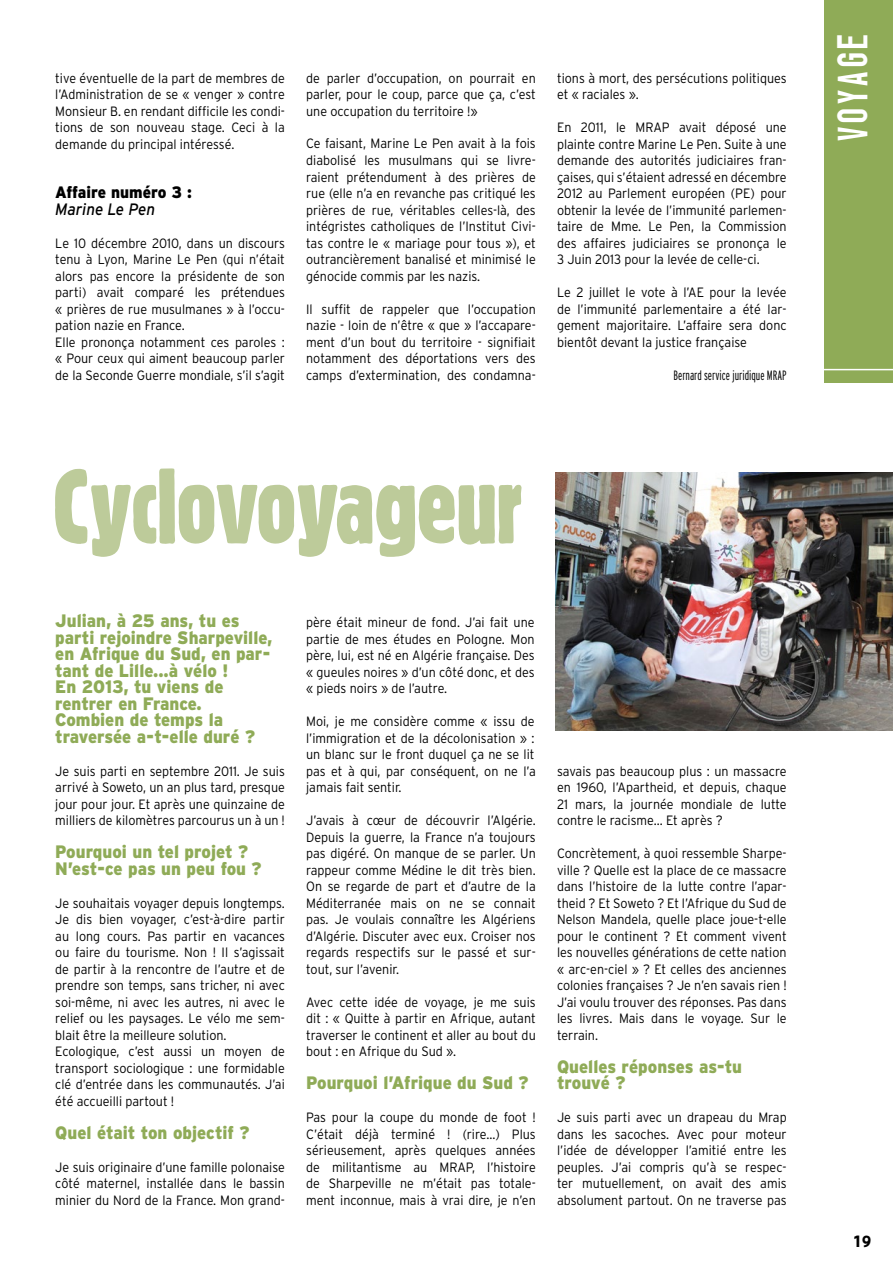
<style>
.page{position:relative;width:893px;height:1263px;background:#fff}
.page>*{position:absolute;margin:0;border:0;box-sizing:border-box;transform-origin:0 0}
.t1{font:102.75px "Block";letter-spacing:.01em;color:#bdcb9a}
.t2{font:700 42px "z Prozak";letter-spacing:.1em;color:#fff}
.t3{font:900 18px/16.5px "Interstate";color:#8fab57;scale:.93 1}
.t4{font:900 16.5px "Interstate";color:#000;scale:.93 1}
.t5{font:italic 16.5px "Interstate";color:#000;scale:.93 1}
.t6{font:700 15px "TT Envy";color:#000}
.t7{font:300 13.5px/16.5px "Interstate";color:#000;text-align:justify;scale:.93 1}
.t8{font:300 extra-condensed 13.5px "Interstate";color:#000}
</style>
<div class="page">
<div style="left:825px;top:0;width:68px;height:383px;background:#8fab57"></div>
<hr style="left:823px;top:369px;width:70px;height:1px;background:#fff">
<img style="left:556px;top:472px;width:337px;height:258px">
<p class="t7" style="left:55px;top:69px;width:248px">tive éventuelle de la part de membres de l’Administration de se « venger » contre Monsieur B. en rendant difficile les condi&shy;tions de son nouveau stage. Ceci à la demande du principal intéressé.</p>
<p class="t4" style="left:55px;top:183px;width:148px">Affaire numéro 3 :</p>
<p class="t5" style="left:55px;top:199px;width:109px">Marine Le Pen</p>
<p class="t7" style="left:55px;top:234px;width:248px;text-align:left">Le 10 décembre 2010, dans un discours tenu à Lyon, Marine Le Pen (qui n’était alors pas encore la présidente de son parti) avait comparé les prétendues « prières de rue musulmanes » à l’occu&shy;pation nazie en France.<br>Elle prononça notamment ces paroles : « Pour ceux qui aiment beaucoup parler de la Seconde Guerre mondiale, s’il s’agit</p>
<p class="t7" style="left:306px;top:69px;width:248px">de parler d’occupation, on pourrait en parler, pour le coup, parce que ça, c’est une occupation du territoire !»</p>
<p class="t7" style="left:306px;top:135px;width:248px">Ce faisant, Marine Le Pen avait à la fois diabolisé les musulmans qui se livre&shy;raient prétendument à des prières de rue (elle n’a en revanche pas critiqué les prières de rue, véritables celles-là, des intégristes catholiques de l’Institut Civi&shy;tas contre le « mariage pour tous »), et outrancièrement banalisé et minimisé le génocide commis par les nazis.</p>
<p class="t7" style="left:306px;top:300px;width:248px">Il suffit de rappeler que l’occupation nazie - loin de n’être « que » l’accapare&shy;ment d’un bout du territoire - signifiait notamment des déportations vers des camps d’extermination, des condamna-</p>
<p class="t7" style="left:557px;top:69px;width:248px">tions à mort, des persécutions politiques et « raciales ».</p>
<p class="t7" style="left:557px;top:119px;width:248px">En 2011, le MRAP avait déposé une plainte contre Marine Le Pen. Suite à une demande des autorités judiciaires fran&shy;çaises, qui s’étaient adressé en décembre 2012 au Parlement européen (PE) pour obtenir la levée de l’immunité parlemen&shy;taire de Mme. Le Pen, la Commission des affaires judiciaires se prononça le 3 Juin 2013 pour la levée de celle-ci.</p>
<p class="t7" style="left:557px;top:284px;width:248px">Le 2 juillet le vote à l’AE pour la levée de l’immunité parlementaire a été lar&shy;gement majoritaire. L’affaire sera donc bientôt devant la justice française</p>
<p class="t8" style="left:673px;top:367px;width:115px">Bernard service juridique MRAP</p>
<h1 class="t1" style="left:55px;top:454px;width:471px">Cyclovoyageur</h1>
<h3 class="t3" style="left:55px;top:612px;width:235px">Julian, à 25 ans, tu es parti rejoindre Sharpeville, en Afrique du Sud, en par&shy;tant de Lille...à vélo !<br>En 2013, tu viens de rentrer en France.<br>Combien de temps la traversée a-t-elle duré ?</h3>
<p class="t7" style="left:55px;top:762px;width:248px">Je suis parti en septembre 2011. Je suis arrivé à Soweto, un an plus tard, presque jour pour jour. Et après une quinzaine de milliers de kilomètres parcourus un à un !</p>
<h3 class="t3" style="left:55px;top:843px;width:223px">Pourquoi un tel projet ?<br>N’est-ce pas un peu fou ?</h3>
<p class="t7" style="left:55px;top:894px;width:248px;text-align:left">Je souhaitais voyager depuis longtemps.<br>Je dis bien voyager, c’est-à-dire partir au long cours. Pas partir en vacances ou faire du tourisme. Non ! Il s’agissait de partir à la rencontre de l’autre et de prendre son temps, sans tricher, ni avec soi-même, ni avec les autres, ni avec le relief ou les paysages. Le vélo me sem&shy;blait être la meilleure solution.<br>Ecologique, c’est aussi un moyen de transport sociologique : une formidable clé d’entrée dans les communautés. J’ai été accueilli partout !</p>
<h3 class="t3" style="left:55px;top:1124px;width:210px">Quel était ton objectif ?</h3>
<p class="t7" style="left:55px;top:1158px;width:248px">Je suis originaire d’une famille polonaise côté maternel, installée dans le bassin minier du Nord de la France. Mon grand-</p>
<p class="t7" style="left:306px;top:614px;width:247px">père était mineur de fond. J’ai fait une partie de mes études en Pologne. Mon père, lui, est né en Algérie française. Des « gueules noires » d’un côté donc, et des « pieds noirs » de l’autre.</p>
<p class="t7" style="left:306px;top:713px;width:248px">Moi, je me considère comme « issu de l’immigration et de la décolonisation » : un blanc sur le front duquel ça ne se lit pas et à qui, par conséquent, on ne l’a jamais fait sentir.</p>
<p class="t7" style="left:306px;top:812px;width:248px">J’avais à cœur de découvrir l’Algérie.<br>Depuis la guerre, la France n’a toujours pas digéré. On manque de se parler. Un rappeur comme Médine le dit très bien.<br>On se regarde de part et d’autre de la Méditerranée mais on ne se connait pas. Je voulais connaître les Algériens d’Algérie. Discuter avec eux. Croiser nos regards respectifs sur le passé et sur&shy;tout, sur l’avenir.</p>
<p class="t7" style="left:306px;top:993px;width:248px">Avec cette idée de voyage, je me suis dit : « Quitte à partir en Afrique, autant traverser le continent et aller au bout du bout : en Afrique du Sud ».</p>
<h3 class="t3" style="left:306px;top:1074px;width:241px">Pourquoi l’Afrique du Sud ?</h3>
<p class="t7" style="left:306px;top:1109px;width:248px">Pas pour la coupe du monde de foot !<br>C’était déjà terminé ! (rire...) Plus sérieusement, après quelques années de militantisme au MRAP, l’histoire de Sharpeville ne m’était pas totale&shy;ment inconnue, mais à vrai dire, je n’en</p>
<p class="t7" style="left:557px;top:762px;width:248px">savais pas beaucoup plus : un massacre en 1960, l’Apartheid, et depuis, chaque 21 mars, la journée mondiale de lutte contre le racisme... Et après ?</p>
<p class="t7" style="left:557px;top:845px;width:248px">Concrètement, à quoi ressemble Sharpe&shy;ville ? Quelle est la place de ce massacre dans l’histoire de la lutte contre l’apar&shy;theid ? Et Soweto ? Et l’Afrique du Sud de Nelson Mandela, quelle place joue-t-elle pour le continent ? Et comment vivent les nouvelles générations de cette nation « arc-en-ciel » ? Et celles des anciennes colonies françaises ? Je n’en savais rien !<br>J’ai voulu trouver des réponses. Pas dans les livres. Mais dans le voyage. Sur le terrain.</p>
<h3 class="t3" style="left:557px;top:1058px;width:201px">Quelles réponses as-tu trouvé ?</h3>
<p class="t7" style="left:557px;top:1109px;width:248px">Je suis parti avec un drapeau du Mrap dans les sacoches. Avec pour moteur l’idée de développer l’amitié entre les peuples. J’ai compris qu’à se respec&shy;ter mutuellement, on avait des amis absolument partout. On ne traverse pas</p>
<h2 class="t2" style="left:828px;top:141px;width:109px;rotate:-90deg">VOYAGE</h2>
<p class="t6" style="left:853px;top:1231px;width:20px">19</p>
</div>
